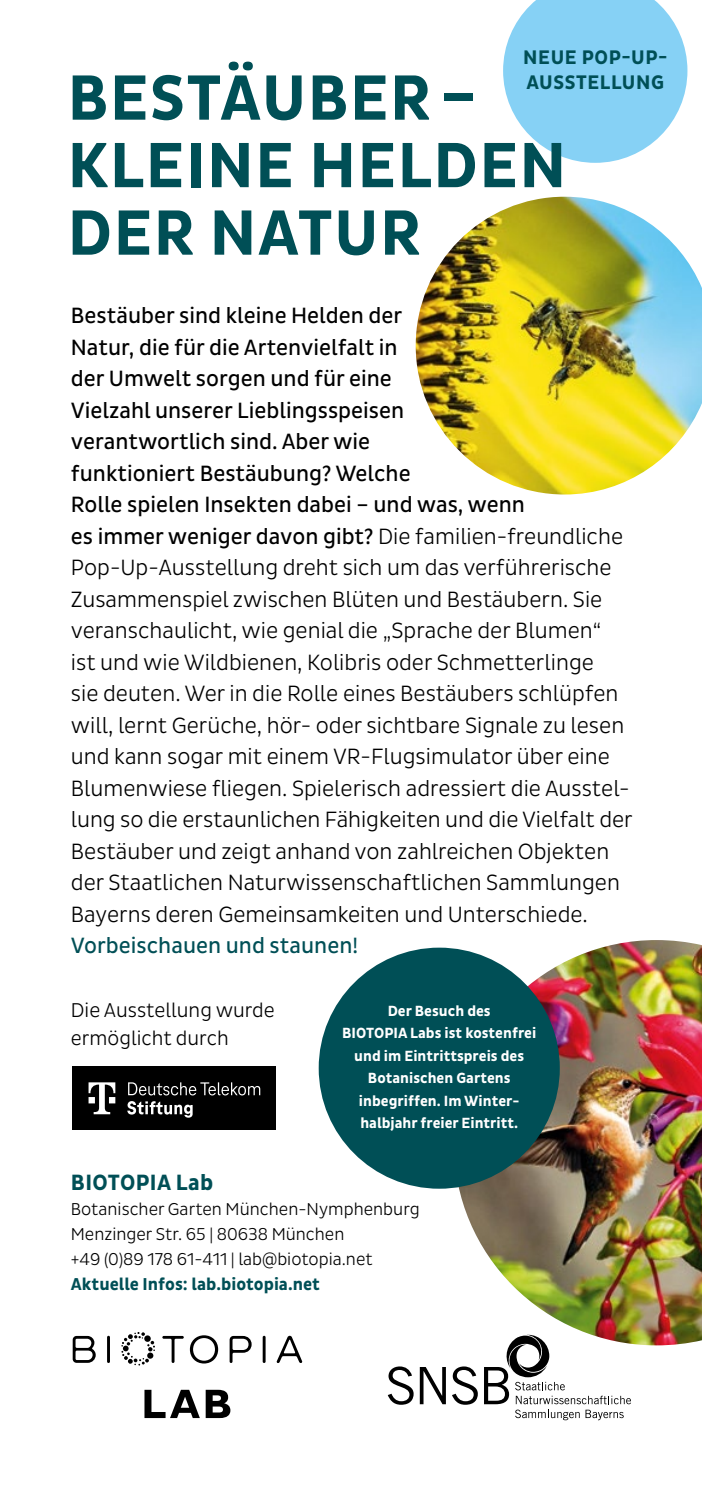
<style>
.page{position:relative;width:702px;height:1489px;background:#fff}
.page>*{position:absolute;margin:0;border:0;box-sizing:border-box;transform-origin:0 0}
.t1{font:700 65px/67.5px "Pluto Sans Cond";letter-spacing:.025em;color:#004f56}
.t2{font:300 22.5px/31.5px "Pluto Sans Cond";color:#000}
.t3{font:22.5px "Pluto Sans Cond";color:#004f56}
.t4{font:700 22.5px "Pluto Sans Cond";letter-spacing:.015em;color:#004f56}
.t5{font:300 20.25px/28.5px "Pluto Sans Cond";color:#000}
.t6{font:700 20px/25px "Pluto Sans Cond";letter-spacing:.03em;color:#004f56}
.t7{font:300 17.5px/25px "Pluto Sans Cond";color:#000}
.t8{font:700 17.5px "Pluto Sans Cond";color:#004f56}
.t9{font:700 15px/22.5px "Pluto Sans Cond";color:#fff;text-align:center}
.s1{font-weight:400}
</style>
<div class="page">
<img style="left:415px;top:197px;width:287px;height:297px">
<svg style="left:503px;top:0;width:184px;height:163px"></svg>
<img style="left:454px;top:940px;width:248px;height:405px">
<svg style="left:73px;top:1332px;width:229px;height:33px"></svg>
<svg style="left:144px;top:1389px;width:56px;height:28px"></svg>
<svg style="left:206px;top:1389px;width:24px;height:28px"></svg>
<svg style="left:388px;top:1366px;width:25px;height:38px"></svg>
<svg style="left:420px;top:1367px;width:26px;height:36px"></svg>
<svg style="left:452px;top:1366px;width:26px;height:38px"></svg>
<svg style="left:484px;top:1334px;width:147px;height:86px"></svg>
<div style="left:319px;top:947px;width:240px;height:241px;background:#004f56;border-radius:50%"></div>
<div style="left:73px;top:1066px;width:203px;height:64px;background:#000"></div>
<svg style="left:127px;top:1082px;width:133px;height:35px"></svg>
<svg style="left:88px;top:1082px;width:27px;height:32px"></svg>
<p class="t6" style="left:523px;top:45px;width:146px">NEUE POP-UP-<br>AUSSTELLUNG</p>
<h1 class="t1" style="left:68px;top:66px;width:500px">BESTÄUBER–<br>KLEINE HELDEN<br>DER NATUR</h1>
<p class="t2" style="left:71px;top:300px;width:563px"><span class="s1">Bestäuber sind kleine Helden der<br>Natur, die für die Artenvielfalt in<br>der Umwelt sorgen und für eine<br>Vielzahl unserer Lieblingsspeisen<br>verantwortlich sind. Aber wie<br>funktioniert Bestäubung? Welche<br>Rolle spielen Insekten dabei – und was, wenn<br>es immer weniger davon gibt?</span> Die familien-freundliche Pop-Up-Ausstellung dreht sich um das verführerische Zusammenspiel zwischen Blüten und Bestäubern. Sie veranschaulicht, wie genial die „Sprache der Blumen“<br>ist und wie Wildbienen, Kolibris oder Schmetterlinge<br>sie deuten. Wer in die Rolle eines Bestäubers schlüpfen will, lernt Gerüche, hör- oder sichtbare Signale zu lesen und kann sogar mit einem VR-Flugsimulator über eine Blumenwiese fliegen. Spielerisch adressiert die Ausstel&shy;lung so die erstaunlichen Fähigkeiten und die Vielfalt der Bestäuber und zeigt anhand von zahlreichen Objekten der Staatlichen Naturwissenschaftlichen Sammlungen Bayerns deren Gemeinsamkeiten und Unterschiede.</p>
<p class="t3" style="left:71px;top:933px;width:289px">Vorbeischauen und staunen!</p>
<p class="t5" style="left:71px;top:995px;width:205px">Die Ausstellung wurde ermöglicht durch</p>
<p class="t9" style="left:342px;top:999px;width:196px">Der Besuch des<br>BIOTOPIA Labs ist kostenfrei und im Eintrittspreis des<br>Botanischen Gartens inbegriffen. Im Winter&shy;halbjahr freier Eintritt.</p>
<p class="t4" style="left:71px;top:1169px;width:144px">BIOTOPIA Lab</p>
<p class="t7" style="left:71px;top:1196px;width:350px">Botanischer Garten München-Nymphenburg<br>Menzinger Str. 65 | 80638 München<br>+49 (0)89 178 61-411 | lab@biotopia.net</p>
<p class="t8" style="left:71px;top:1273px;width:250px">Aktuelle Infos: lab.biotopia.net</p>
</div>
